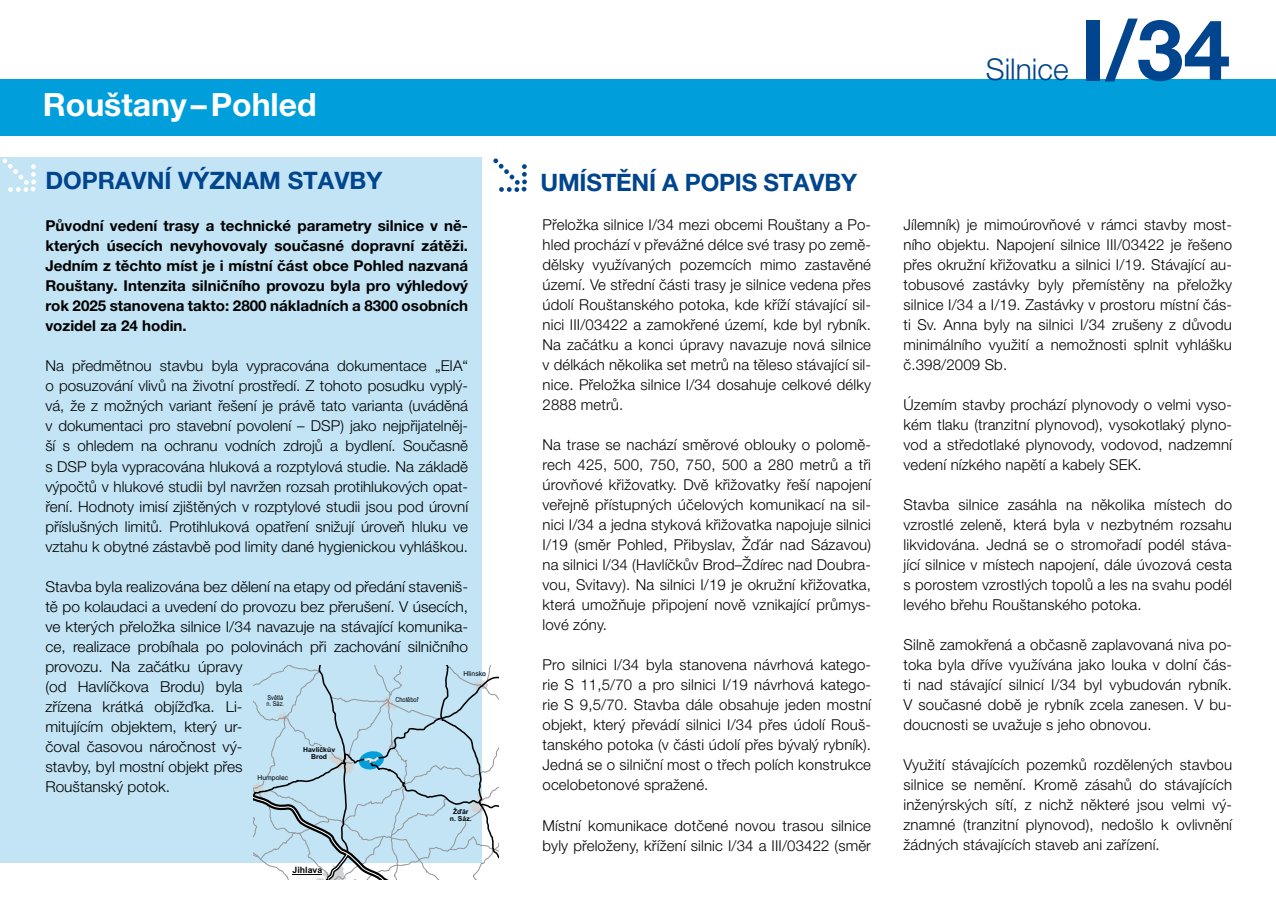
<style>
.page{position:relative;width:1276px;height:908px;background:#fff}
.page>*{position:absolute;margin:0;border:0;box-sizing:border-box;transform-origin:0 0}
.t1{font:700 84px "Helvetica Neue LT Pro";color:#00458d}
.t2{font:700 32px "Helvetica Neue LT Pro";color:#fff}
.t3{font:300 30px "Helvetica Neue LT Pro";color:#00458d}
.t4{font:700 24px "Helvetica Neue LT Pro";color:#00458d}
.t5{font:300 15px/20px "Helvetica Neue LT Pro";letter-spacing:.01em;color:#000;text-align:justify}
.t6{font:700 15px/20px "Helvetica Neue LT Pro";color:#000;text-align:justify}
.t7{font:700 8.8px "Arial";color:#000}
.t8{font:700 6.8px/7px "Arial";color:#000;text-align:center}
.t9{font:6.8px/6.2px "Arial Narrow";color:#000}
.t10{font:6.8px "Arial";color:#000}
</style>
<div class="page">
<div style="left:0;top:79px;width:1276px;height:57px;background:#009fdb"></div>
<div style="left:0;top:157px;width:481px;height:705px;background:#c2e4f5"></div>
<svg style="left:493px;top:158px;width:34px;height:34px"></svg>
<svg style="left:2px;top:158px;width:34px;height:34px"></svg>
<svg style="left:254px;top:665px;width:245px;height:215px"></svg>
<h2 class="t2" style="left:43px;top:85px;width:276px">Rouštany–Pohled</h2>
<h3 class="t4" style="left:45px;top:166px;width:338px">DOPRAVNÍ VÝZNAM STAVBY</h3>
<p class="t6" style="left:45px;top:215px;width:424px">Původní vedení trasy a technické parametry silnice v ně&shy;kterých úsecích nevyhovovaly současné dopravní zátěži.<br>Jedním z těchto míst je i místní část obce Pohled nazvaná Rouštany. Intenzita silničního provozu byla pro výhledový rok 2025 stanovena takto: 2800 nákladních a 8300 osobních vozidel za 24 hodin.</p>
<p class="t5" style="left:45px;top:355px;width:424px">Na předmětnou stavbu byla vypracována dokumentace „EIA“ o posuzování vlivů na životní prostředí. Z tohoto posudku vyplý&shy;vá, že z možných variant řešení je právě tato varianta (uváděná v dokumentaci pro stavební povolení – DSP) jako nejpřijatelněj&shy;ší s ohledem na ochranu vodních zdrojů a bydlení. Současně s DSP byla vypracována hluková a rozptylová studie. Na základě výpočtů v hlukové studii byl navržen rozsah protihlukových opat&shy;ření. Hodnoty imisí zjištěných v rozptylové studii jsou pod úrovní příslušných limitů. Protihluková opatření snižují úroveň hluku ve vztahu k obytné zástavbě pod limity dané hygienickou vyhláškou.</p>
<p class="t5" style="left:45px;top:575px;width:424px;text-align:left">Stavba byla realizována bez dělení na etapy od předání staveniš&shy;tě po kolaudaci a uvedení do provozu bez přerušení. V úsecích, ve kterých přeložka silnice I/34 navazuje na stávající komunika&shy;ce, realizace probíhala po polovinách při zachování silničního provozu. Na začátku úpravy<br>(od Havlíčkova Brodu) byla<br>zřízena krátká objížďka. Li-<br>mitujícím objektem, který ur-<br>čoval časovou náročnost vý-<br>stavby, byl mostní objekt přes<br>Rouštanský potok.</p>
<p class="t10" style="left:463px;top:669px;width:24px">Hlinsko</p>
<p class="t9" style="left:266px;top:694px;width:19px">Svìtlá n. Sáz.</p>
<p class="t9" style="left:395px;top:697px;width:25px">Chotìboø</p>
<p class="t8" style="left:303px;top:746px;width:34px">Havlíèkùv<br>Brod</p>
<p class="t10" style="left:257px;top:772px;width:32px">Humpolec</p>
<p class="t7" style="left:293px;top:863px;width:31px">Jihlava</p>
<p class="t8" style="left:450px;top:808px;width:23px">Žïár n. Sáz.</p>
<h3 class="t3" style="left:985px;top:51px;width:84px">Silnice</h3>
<h1 class="t1" style="left:1081px;top:-2px;width:151px">I/34</h1>
<h3 class="t4" style="left:540px;top:167px;width:318px">UMÍSTĚNÍ A POPIS STAVBY</h3>
<p class="t5" style="left:542px;top:214px;width:330px">Přeložka silnice I/34 mezi obcemi Rouštany a Po&shy;hled prochází v převážné délce své trasy po země&shy;dělsky využívaných pozemcích mimo zastavěné území. Ve střední části trasy je silnice vedena přes údolí Rouštanského potoka, kde kříží stávající sil&shy;nici III/03422 a zamokřené území, kde byl rybník.<br>Na začátku a konci úpravy navazuje nová silnice v délkách několika set metrů na těleso stávající sil&shy;nice. Přeložka silnice I/34 dosahuje celkové délky 2888 metrů.</p>
<p class="t5" style="left:542px;top:434px;width:330px">Na trase se nachází směrové oblouky o polomě&shy;rech 425, 500, 750, 750, 500 a 280 metrů a tři úrovňové křižovatky. Dvě křižovatky řeší napojení veřejně přístupných účelových komunikací na sil&shy;nici I/34 a jedna styková křižovatka napojuje silnici I/19 (směr Pohled, Přibyslav, Žďár nad Sázavou) na silnici I/34 (Havlíčkův Brod–Ždírec nad Doubra&shy;vou, Svitavy). Na silnici I/19 je okružní křižovatka, která umožňuje připojení nově vznikající průmys&shy;lové zóny.</p>
<p class="t5" style="left:542px;top:654px;width:330px">Pro silnici I/34 byla stanovena návrhová katego&shy;rie S 11,5/70 a pro silnici I/19 návrhová katego&shy;rie S 9,5/70. Stavba dále obsahuje jeden mostní objekt, který převádí silnici I/34 přes údolí Rouš&shy;tanského potoka (v části údolí přes bývalý rybník).<br>Jedná se o silniční most o třech polích konstrukce ocelobetonové spražené.</p>
<p class="t5" style="left:542px;top:814px;width:330px">Místní komunikace dotčené novou trasou silnice byly přeloženy, křížení silnic I/34 a III/03422 (směr</p>
<p class="t5" style="left:903px;top:214px;width:330px">Jílemník) je mimoúrovňové v rámci stavby most&shy;ního objektu. Napojení silnice III/03422 je řešeno přes okružní křižovatku a silnici I/19. Stávající au&shy;tobusové zastávky byly přemístěny na přeložky silnice I/34 a I/19. Zastávky v prostoru místní čás&shy;ti Sv. Anna byly na silnici I/34 zrušeny z důvodu minimálního využití a nemožnosti splnit vyhlášku č.398/2009 Sb.</p>
<p class="t5" style="left:903px;top:394px;width:330px">Územím stavby prochází plynovody o velmi vyso&shy;kém tlaku (tranzitní plynovod), vysokotlaký plyno&shy;vod a středotlaké plynovody, vodovod, nadzemní vedení nízkého napětí a kabely SEK.</p>
<p class="t5" style="left:903px;top:494px;width:330px">Stavba silnice zasáhla na několika místech do vzrostlé zeleně, která byla v nezbytném rozsahu likvidována. Jedná se o stromořadí podél stáva&shy;jící silnice v místech napojení, dále úvozová cesta s porostem vzrostlých topolů a les na svahu podél levého břehu Rouštanského potoka.</p>
<p class="t5" style="left:903px;top:634px;width:330px">Silně zamokřená a občasně zaplavovaná niva po&shy;toka byla dříve využívána jako louka v dolní čás&shy;ti nad stávající silnicí I/34 byl vybudován rybník.<br>V současné době je rybník zcela zanesen. V bu&shy;doucnosti se uvažuje s jeho obnovou.</p>
<p class="t5" style="left:903px;top:754px;width:330px">Využití stávajících pozemků rozdělených stavbou silnice se nemění. Kromě zásahů do stávajících inženýrských sítí, z nichž některé jsou velmi vý&shy;znamné (tranzitní plynovod), nedošlo k ovlivnění žádných stávajících staveb ani zařízení.</p>
</div>
